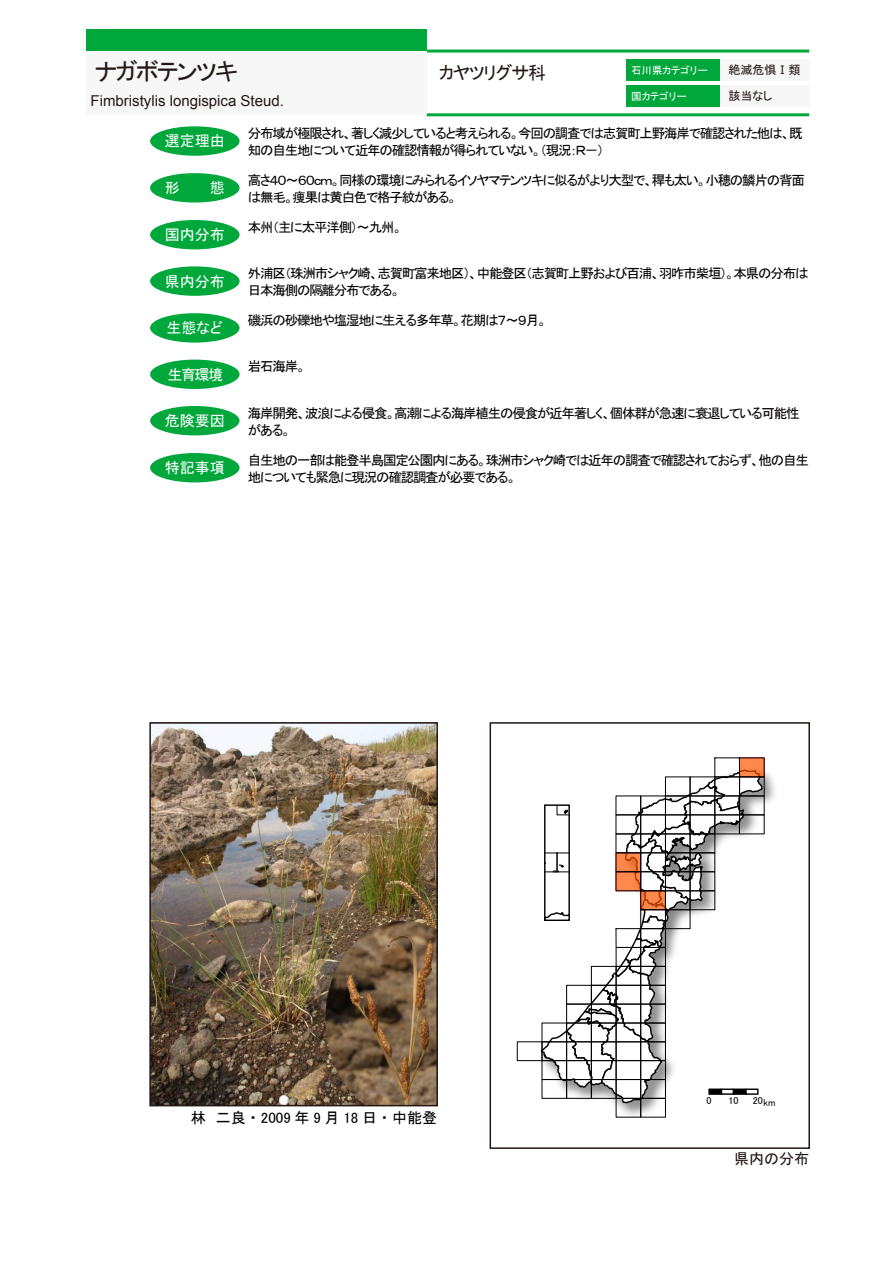
<style>
.page{position:relative;width:893px;height:1263px;background:#fff}
.page>*{position:absolute;margin:0;border:0;box-sizing:border-box;transform-origin:0 0}
.t1{font:24px "MS P Gothic";letter-spacing:-.07em;color:#221815}
.t2{font:18px "MS P Gothic";letter-spacing:-.07em;color:#221815}
.t3{font:15px "MS P Gothic";color:#fff}
.t4{font:15px "Arial";color:#221815}
.t5{font:15px "MS P Gothic";color:#000}
.t6{font:15px "MS P Gothic";color:#221815}
.t7{font:13.5px/17px "MS P Gothic";letter-spacing:-.09em;color:#040000}
.t8{font:12px "MS P Gothic";color:#221815}
.t9{font:10.5px "MS P Gothic";color:#fff}
.t10{font:10.05px "MS UI Gothic";color:#000}
.s1{font-family:"MS Gothic"}
</style>
<div class="page">
<div style="left:720px;top:60px;width:89px;height:21px;background:#f7f7f7"></div>
<div style="left:720px;top:85px;width:89px;height:21px;background:#f7f7f7"></div>
<div style="left:626px;top:85px;width:94px;height:21px;background:#00a73b"></div>
<div style="left:626px;top:60px;width:94px;height:21px;background:#00a73b"></div>
<div style="left:490px;top:722px;width:320px;height:427px;background:#fff;border:2px solid #221815"></div>
<div style="left:150px;top:220px;width:90px;height:29px;background:#00a73b;border-radius:50%"></div>
<div style="left:150px;top:266px;width:90px;height:30px;background:#00a73b;border-radius:50%"></div>
<div style="left:150px;top:126px;width:90px;height:30px;background:#00a73b;border-radius:50%"></div>
<div style="left:150px;top:313px;width:90px;height:30px;background:#00a73b;border-radius:50%"></div>
<div style="left:150px;top:406px;width:90px;height:29px;background:#00a73b;border-radius:50%"></div>
<div style="left:150px;top:360px;width:90px;height:29px;background:#00a73b;border-radius:50%"></div>
<div style="left:150px;top:453px;width:90px;height:29px;background:#00a73b;border-radius:50%"></div>
<hr style="left:426px;top:50px;width:383px;height:3px;background:#00a73b">
<hr style="left:426px;top:113px;width:383px;height:3px;background:#00a73b">
<div style="left:86px;top:51px;width:340px;height:64px;background:#f7f7f7"></div>
<div style="left:86px;top:30px;width:340px;height:21px;background:#00a73b"></div>
<img style="left:152px;top:725px;width:283px;height:378px">
<div style="left:149px;top:722px;width:289px;height:384px;border:2px solid #221815"></div>
<div style="left:150px;top:173px;width:90px;height:29px;background:#00a73b;border-radius:50%"></div>
<img style="left:506px;top:757px;width:285px;height:392px">
<div style="left:739px;top:758px;width:25px;height:19px;background:#ff884d"></div>
<div style="left:640px;top:1098px;width:26px;height:19px;border:1px solid #000"></div>
<div style="left:517px;top:1041px;width:25px;height:20px;border:1px solid #000"></div>
<svg style="left:539px;top:768px;width:225px;height:336px"></svg>
<div style="left:708px;top:1088px;width:14px;height:7px;background:#000;border:1px solid #000"></div>
<div style="left:721px;top:1088px;width:13px;height:7px;border:1px solid #000"></div>
<div style="left:733px;top:1088px;width:13px;height:7px;background:#000;border:1px solid #000"></div>
<div style="left:745px;top:1088px;width:14px;height:7px;border:1px solid #000"></div>
<div style="left:638px;top:730px;width:76px;height:38px;background:#fff"></div>
<h1 class="t1" style="left:95px;top:60px;width:145px">ナガボテンツキ</h1>
<p class="t4" style="left:91px;top:91px;width:195px">Fimbristylis longispica Steud.</p>
<h2 class="t2" style="left:439px;top:64px;width:108px">カヤツリグサ科</h2>
<p class="t8" style="left:728px;top:64px;width:73px">絶滅危惧Ⅰ類</p>
<p class="t9" style="left:631px;top:65px;width:78px">石川県カテゴリー</p>
<p class="t9" style="left:631px;top:91px;width:57px">国カテゴリー</p>
<p class="t8" style="left:728px;top:89px;width:46px">該当なし</p>
<p class="t3" style="left:165px;top:134px;width:61px">選定理由</p>
<p class="t3" style="left:165px;top:180px;width:61px">形<span class="s1">　　</span>態</p>
<p class="t3" style="left:165px;top:227px;width:61px">国内分布</p>
<p class="t3" style="left:165px;top:274px;width:61px">県内分布</p>
<p class="t3" style="left:166px;top:320px;width:58px">生態など</p>
<p class="t3" style="left:167px;top:367px;width:57px">生育環境</p>
<p class="t3" style="left:165px;top:413px;width:61px">危険要因</p>
<p class="t3" style="left:165px;top:460px;width:61px">特記事項</p>
<p class="t7" style="left:248px;top:125px;width:556px">分布域が極限され、著しく減少していると考えられる。今回の調査では志賀町上野海岸で確認された他は、既知の自生地について近年の確認情報が得られていない。（現況：Ｒ－）</p>
<p class="t7" style="left:248px;top:171px;width:558px">高さ４０～６０ｃｍ。同様の環境にみられるイソヤマテンツキに似るがより大型で、稈も太い。小穂の鱗片の背面は無毛。痩果は黄白色で格子紋がある。</p>
<p class="t7" style="left:248px;top:218px;width:156px">本州（主に太平洋側）～九州。</p>
<p class="t7" style="left:248px;top:265px;width:562px">外浦区（珠洲市シャク崎、志賀町富来地区）、中能登区（志賀町上野および百浦、羽咋市柴垣）。本県の分布は日本海側の隔離分布である。</p>
<p class="t7" style="left:248px;top:311px;width:301px">磯浜の砂礫地や塩湿地に生える多年草。花期は７～９月。</p>
<p class="t7" style="left:248px;top:358px;width:60px">岩石海岸。</p>
<p class="t7" style="left:248px;top:404px;width:553px">海岸開発、波浪による侵食。高潮による海岸植生の侵食が近年著しく、個体群が急速に衰退している可能性がある。</p>
<p class="t7" style="left:248px;top:452px;width:562px">自生地の一部は能登半島国定公園内にある。珠洲市シャク崎では近年の調査で確認されておらず、他の自生地についても緊急に現況の確認調査が必要である。</p>
<p class="t10" style="left:707px;top:1095px;width:7px">0</p>
<p class="t10" style="left:729px;top:1095px;width:12px">10</p>
<p class="t10" style="left:753px;top:1096px;width:24px">20km</p>
<p class="t5" style="left:191px;top:1110px;width:248px">林　二良・ 2009 年 9 月 18 日・中能登</p>
<p class="t6" style="left:734px;top:1151px;width:76px">県内の分布</p>
</div>
